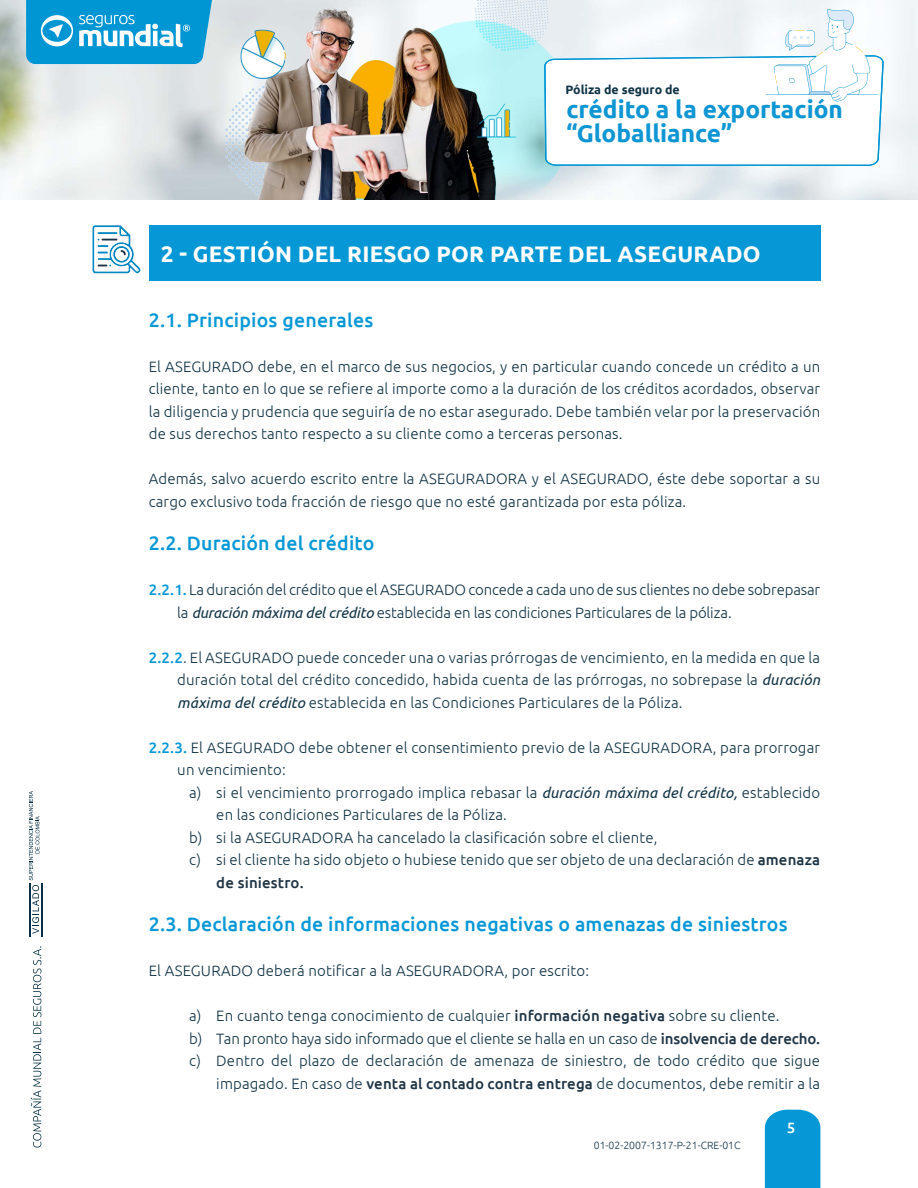
<style>
.page{position:relative;width:918px;height:1188px;background:#fff}
.page>*{position:absolute;margin:0;border:0;box-sizing:border-box;transform-origin:0 0}
.t1{font:700 24.15px/23.2px "Ubuntu";color:#0e95d4}
.t2{font:700 22.5px "Ubuntu";letter-spacing:.01em;color:#fff}
.t3{font:500 19.5px "Ubuntu";letter-spacing:.01em;color:#0698d6}
.t4{font:300 15px/22.5px "Ubuntu";letter-spacing:.01em;color:#123446;text-align:justify}
.t5{font:300 15px/22.5px "Ubuntu";letter-spacing:-.01em;color:#123446}
.t6{font:500 15px "Ubuntu";letter-spacing:.01em;color:#1f3445}
.t7{font:500 15px "Ubuntu";color:#fff}
.t8{font:700 12.3px "Ubuntu";color:#103446}
.t9{font:300 10.5px "Ubuntu";color:#123446}
.s1{font-weight:500;color:#0698d6}
.s2{font-weight:400;font-style:italic}
.s3{font-weight:500;color:#1f3445}
</style>
<div class="page">
<div style="left:765px;top:1110px;width:55px;height:78px;background:#0698d6"></div>
<img style="left:0;top:0;width:918px;height:199px">
<img style="left:225px;top:0;width:348px;height:199px">
<svg style="left:26px;top:0;width:186px;height:64px;background:#29a6da"></svg>
<svg style="left:544px;top:9px;width:340px;height:157px"></svg>
<svg style="left:29px;top:791px;width:10px;height:143px"></svg>
<hr style="left:29px;top:883px;width:1px;height:53px;background:#062f43">
<hr style="left:42px;top:883px;width:1px;height:53px;background:#062f43">
<svg style="left:31px;top:946px;width:10px;height:202px"></svg>
<div style="left:149px;top:225px;width:671px;height:56px;background:#0698d6"></div>
<svg style="left:93px;top:225px;width:47px;height:48px"></svg>
<p class="t8" style="left:565px;top:82px;width:116px">Póliza de seguro de</p>
<h1 class="t1" style="left:566px;top:98px;width:278px">crédito a la exportación “Globalliance”</h1>
<h2 class="t2" style="left:161px;top:241px;width:601px">2 - GESTIÓN DEL RIESGO POR PARTE DEL ASEGURADO</h2>
<h3 class="t3" style="left:149px;top:307px;width:226px">2.1. Principios generales</h3>
<p class="t4" style="left:149px;top:355px;width:673px">El ASEGURADO debe, en el marco de sus negocios, y en particular cuando concede un crédito a un cliente, tanto en lo que se refiere al importe como a la duración de los créditos acordados, observar la diligencia y prudencia que seguiría de no estar asegurado. Debe también velar por la preservación de sus derechos tanto respecto a su cliente como a terceras personas.</p>
<p class="t4" style="left:149px;top:467px;width:673px">Además, salvo acuerdo escrito entre la ASEGURADORA y el ASEGURADO, éste debe soportar a su cargo exclusivo toda fracción de riesgo que no esté garantizada por esta póliza.</p>
<h3 class="t3" style="left:149px;top:531px;width:227px">2.2. Duración del crédito</h3>
<p class="t5" style="left:177px;top:578px;width:644px;text-indent:-28px"><span class="s1">2.2.1.</span> La duración del crédito que el ASEGURADO concede a cada uno de sus clientes no debe sobrepasar la <span class="s2">duración máxima del crédito</span> establecida en las condiciones Particulares de la póliza.</p>
<p class="t4" style="left:177px;top:646px;width:644px;text-indent:-28px"><span class="s1">2.2.2</span>. El ASEGURADO puede conceder una o varias prórrogas de vencimiento, en la medida en que la duración total del crédito concedido, habida cuenta de las prórrogas, no sobrepase la <span class="s2">duración máxima del crédito</span> establecida en las Condiciones Particulares de la Póliza.</p>
<p class="t4" style="left:177px;top:736px;width:644px;text-indent:-28px"><span class="s1">2.2.3.</span> El ASEGURADO debe obtener el consentimiento previo de la ASEGURADORA, para prorrogar un vencimiento:</p>
<p class="t4" style="left:189px;top:781px;width:632px">a) si el vencimiento prorrogado implica rebasar la <span class="s2">duración máxima del crédito,</span> establecido</p>
<p class="t4" style="left:216px;top:803px;width:292px">en las condiciones Particulares de la Póliza.</p>
<p class="t4" style="left:189px;top:826px;width:470px">b) si la ASEGURADORA ha cancelado la clasificación sobre el cliente,</p>
<p class="t4" style="left:189px;top:848px;width:632px">c) si el cliente ha sido objeto o hubiese tenido que ser objeto de una declaración de <span class="s3">amenaza</span></p>
<p class="t6" style="left:216px;top:873px;width:89px">de siniestro.</p>
<h3 class="t3" style="left:149px;top:912px;width:640px">2.3. Declaración de informaciones negativas o amenazas de siniestros</h3>
<p class="t4" style="left:149px;top:959px;width:442px">El ASEGURADO deberá notificar a la ASEGURADORA, por escrito:</p>
<p class="t4" style="left:189px;top:1004px;width:592px">a) En cuanto tenga conocimiento de cualquier <span class="s3">información negativa</span> sobre su cliente.</p>
<p class="t5" style="left:189px;top:1027px;width:632px">b) Tan pronto haya sido informado que el cliente se halla en un caso de <span class="s3">insolvencia de derecho.</span></p>
<p class="t4" style="left:189px;top:1049px;width:632px">c) Dentro del plazo de declaración de amenaza de siniestro, de todo crédito que sigue</p>
<p class="t4" style="left:216px;top:1072px;width:605px">impagado. En caso de <span class="s3">venta al contado contra entrega</span> de documentos, debe remitir a la</p>
<p class="t9" style="left:594px;top:1139px;width:148px">01-02-2007-1317-P-21-CRE-01C</p>
<p class="t7" style="left:787px;top:1118px;width:10px">5</p>
</div>
